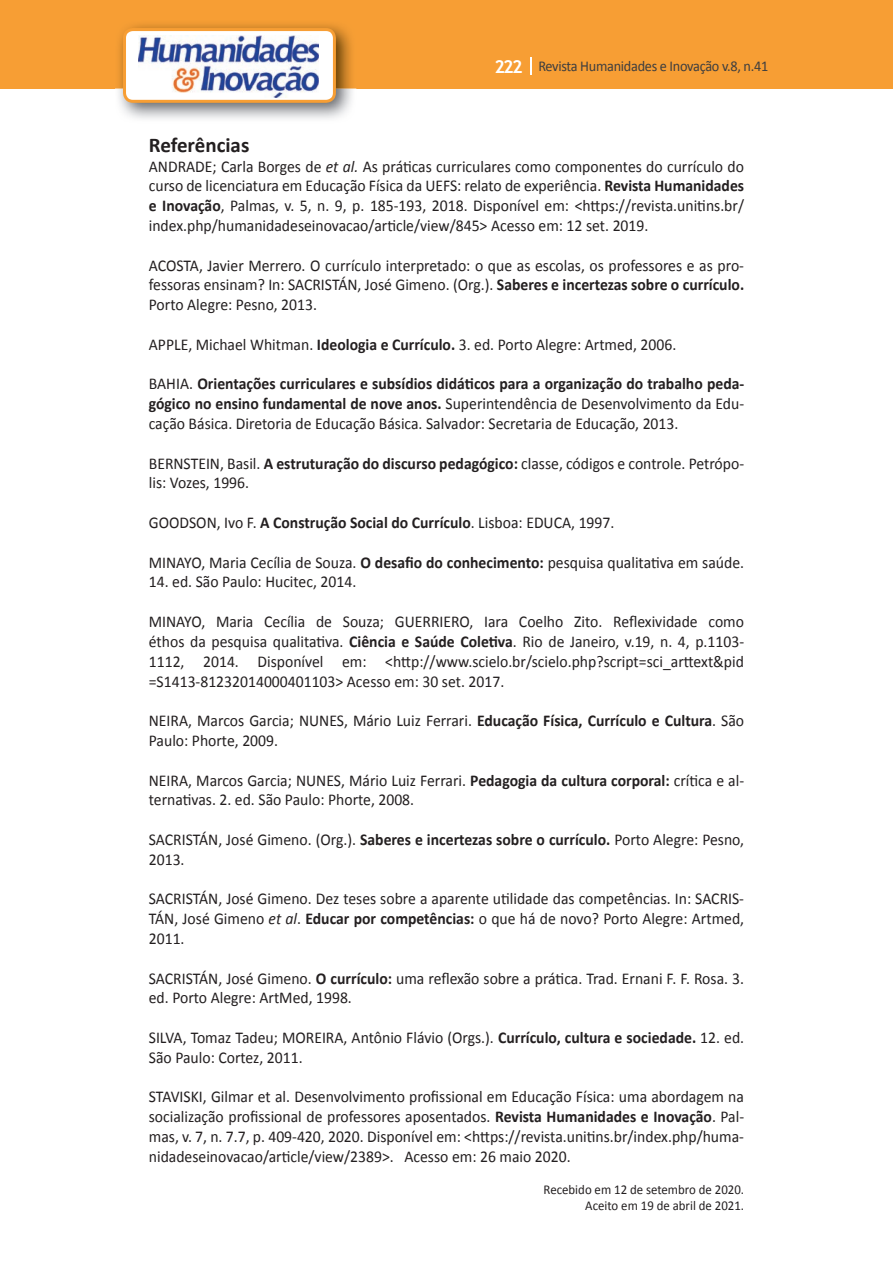
<style>
.page{position:relative;width:893px;height:1263px;background:#fff}
.page>*{position:absolute;margin:0;border:0;box-sizing:border-box;transform-origin:0 0}
.t1{font:700 21px "Calibri";color:#231f20}
.t2{font:16.5px/19.8px "Calibri";color:#231f20;text-align:justify;scale:.95 1}
.t3{font:15px "Calibri";letter-spacing:-.02em;color:#3e3e3f;scale:.95 1}
.t4{font:13.5px/16.2px "Calibri";color:#231f20;text-align:right;scale:.95 1}
.s1{font-family:"Trebuchet MS";font-weight:700;font-size:18px;color:#fff}
.s2{font-style:italic}
.s3{font-weight:700}
</style>
<div class="page">
<div style="left:0;top:0;width:893px;height:88px;background:#f79e34"></div>
<svg style="left:530px;top:57px;width:2px;height:18px"></svg>
<img style="left:115px;top:24px;width:241px;height:95px">
<svg style="left:123px;top:28px;width:213px;height:75px"></svg>
<p class="t3" style="left:495px;top:57px;width:290px"><span class="s1">222</span> Revista Humanidades e Inovação v.8, n.41</p>
<p class="t1" style="left:149px;top:131px;width:102px">Referências</p>
<p class="t2" style="left:149px;top:156px;width:628px">ANDRADE; Carla Borges de <span class="s2">et al.</span> As práticas curriculares como componentes do currículo do curso de licenciatura em Educação Física da UEFS: relato de experiência. <span class="s3">Revista Humanidades e Inovação</span>, Palmas, v. 5, n. 9, p. 185-193, 2018. Disponível em: &lt;https://revista.unitins.br/ index.php/humanidadeseinovacao/article/view/845&gt; Acesso em: 12 set. 2019.</p>
<p class="t2" style="left:149px;top:255px;width:628px">ACOSTA, Javier Merrero. O currículo interpretado: o que as escolas, os professores e as pro&shy;fessoras ensinam? In: SACRISTÁN, José Gimeno. (Org.). <span class="s3">Saberes e incertezas sobre o currículo.<br></span>Porto Alegre: Pesno, 2013.</p>
<p class="t2" style="left:149px;top:334px;width:557px">APPLE, Michael Whitman. <span class="s3">Ideologia e Currículo.</span> 3. ed. Porto Alegre: Artmed, 2006.</p>
<p class="t2" style="left:149px;top:374px;width:628px">BAHIA. <span class="s3">Orientações curriculares e subsídios didáticos para a organização do trabalho peda&shy;gógico no ensino fundamental de nove anos.</span> Superintendência de Desenvolvimento da Edu&shy;cação Básica. Diretoria de Educação Básica. Salvador: Secretaria de Educação, 2013.</p>
<p class="t2" style="left:149px;top:453px;width:628px">BERNSTEIN, Basil. <span class="s3">A estruturação do discurso pedagógico:</span> classe, códigos e controle. Petrópo&shy;lis: Vozes, 1996.</p>
<p class="t2" style="left:149px;top:513px;width:492px">GOODSON, Ivo F. <span class="s3">A Construção Social do Currículo</span>. Lisboa: EDUCA, 1997.</p>
<p class="t2" style="left:149px;top:552px;width:628px">MINAYO, Maria Cecília de Souza. <span class="s3">O desafio do conhecimento:</span> pesquisa qualitativa em saúde.</p>
<p class="t2" style="left:149px;top:572px;width:220px">14. ed. São Paulo: Hucitec, 2014.</p>
<p class="t2" style="left:149px;top:612px;width:628px">MINAYO, Maria Cecília de Souza; GUERRIERO, Iara Coelho Zito. Reflexividade como éthos da pesquisa qualitativa. <span class="s3">Ciência e Saúde Coletiva</span>. Rio de Janeiro, v.19, n. 4, p.1103- 1112, 2014. Disponível em: &lt;http://www.scielo.br/scielo.php?script=sci_arttext&amp;pid =S1413-81232014000401103&gt; Acesso em: 30 set. 2017.</p>
<p class="t2" style="left:149px;top:711px;width:628px">NEIRA, Marcos Garcia; NUNES, Mário Luiz Ferrari. <span class="s3">Educação Física, Currículo e Cultura</span>. São<br>Paulo: Phorte, 2009.</p>
<p class="t2" style="left:149px;top:770px;width:628px">NEIRA, Marcos Garcia; NUNES, Mário Luiz Ferrari. <span class="s3">Pedagogia da cultura corporal:</span> crítica e al&shy;ternativas. 2. ed. São Paulo: Phorte, 2008.</p>
<p class="t2" style="left:149px;top:829px;width:628px">SACRISTÁN, José Gimeno. (Org.). <span class="s3">Saberes e incertezas sobre o currículo.</span> Porto Alegre: Pesno,<br>2013.</p>
<p class="t2" style="left:149px;top:889px;width:628px">SACRISTÁN, José Gimeno. Dez teses sobre a aparente utilidade das competências. In: SACRIS-TÁN, José Gimeno <span class="s2">et al</span>. <span class="s3">Educar por competências:</span> o que há de novo? Porto Alegre: Artmed, 2011.</p>
<p class="t2" style="left:149px;top:968px;width:628px">SACRISTÁN, José Gimeno. <span class="s3">O currículo:</span> uma reflexão sobre a prática. Trad. Ernani F. F. Rosa. 3. ed. Porto Alegre: ArtMed, 1998.</p>
<p class="t2" style="left:149px;top:1027px;width:628px">SILVA, Tomaz Tadeu; MOREIRA, Antônio Flávio (Orgs.). <span class="s3">Currículo, cultura e sociedade.</span> 12. ed.<br>São Paulo: Cortez, 2011.</p>
<p class="t2" style="left:149px;top:1087px;width:628px">STAVISKI, Gilmar et al. Desenvolvimento profissional em Educação Física: uma abordagem na socialização profissional de professores aposentados. <span class="s3">Revista Humanidades e Inovação</span>. Pal&shy;mas, v. 7, n. 7.7, p. 409-420, 2020. Disponível em: &lt;https://revista.unitins.br/index.php/huma&shy;nidadeseinovacao/article/view/2389&gt;. Acesso em: 26 maio 2020.</p>
<p class="t4" style="left:544px;top:1181px;width:213px">Recebido em 12 de setembro de 2020.<br>Aceito em 19 de abril de 2021.</p>
</div>
